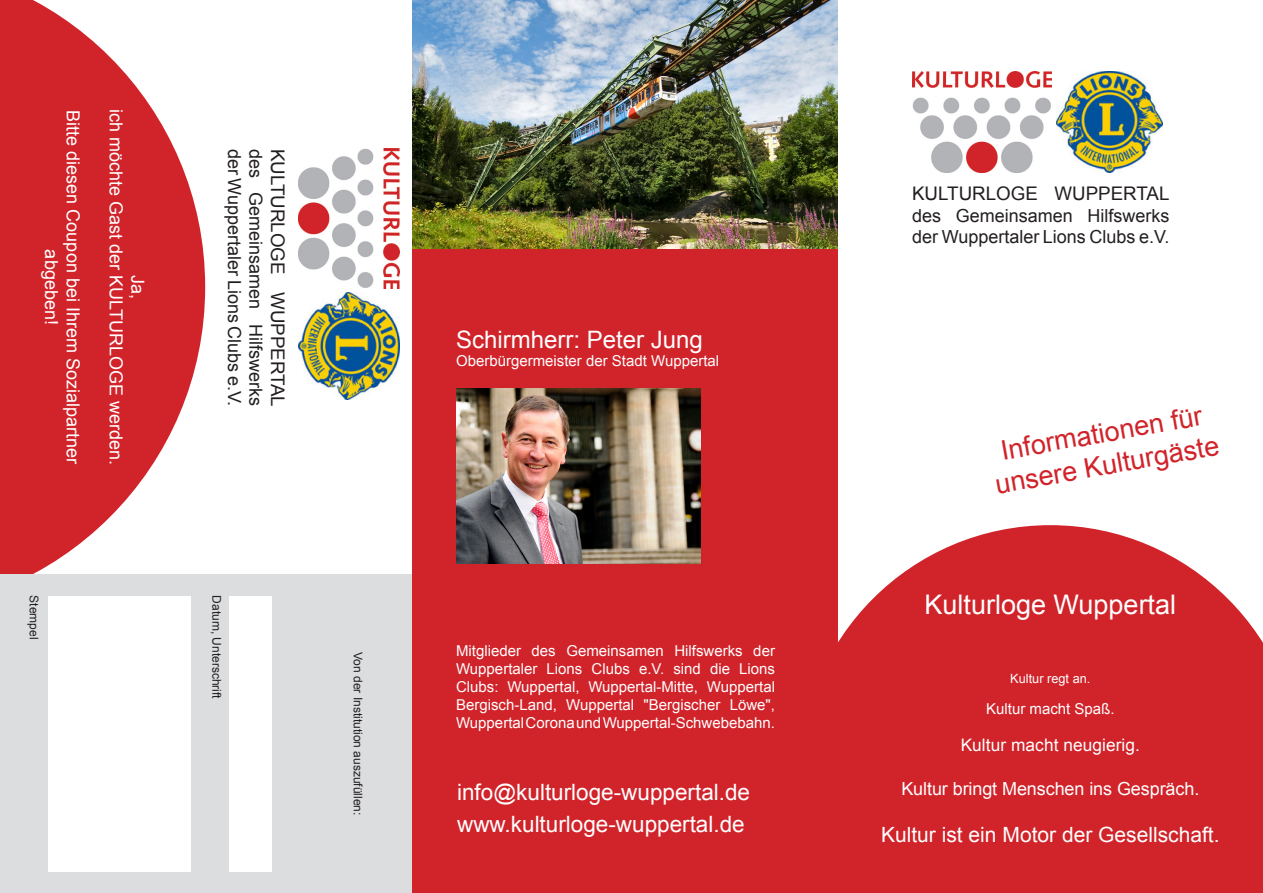
<style>
.page{position:relative;width:1263px;height:893px;background:#fff}
.page>*{position:absolute;margin:0;border:0;box-sizing:border-box;transform-origin:0 0}
.t1{font:27px/32.4px "Arial";color:#d1232a;text-align:center}
.t2{font:27px "Arial";color:#fff}
.t3{font:24px "Arial";color:#fff}
.t4{font:22.5px "Arial";color:#fff}
.t5{font:21px "Arial";color:#fff}
.t6{font:18.75px "Arial";color:#231f20}
.t7{font:18px "Arial";color:#fff}
.t8{font:18px/21.6px "Arial";color:#231f20}
.t9{font:17.25px "Arial";letter-spacing:.005em;color:#fff}
.t10{font:15px/18px "Arial";color:#fff;text-align:justify}
.t11{font:12.75px "Arial";color:#fff}
.t12{font:12px "Arial";color:#231f20}
</style>
<div class="page">
<svg style="left:0;top:0;width:205px;height:574px;fill:#d1232a"></svg>
<svg style="left:838px;top:525px;width:425px;height:368px;background:#d5373d"></svg>
<div style="left:0;top:574px;width:412px;height:319px;background:#dcdddf"></div>
<div style="left:49px;top:596px;width:142px;height:276px;background:#fff"></div>
<div style="left:230px;top:596px;width:42px;height:276px;background:#fff"></div>
<div style="left:412px;top:239px;width:426px;height:654px;background:#d1232a"></div>
<img style="left:412px;top:0;width:426px;height:248px">
<img style="left:912px;top:71px;width:139px;height:102px">
<img style="left:1056px;top:71px;width:106px;height:101px">
<img style="left:298px;top:149px;width:102px;height:139px">
<img style="left:299px;top:293px;width:101px;height:106px">
<img style="left:456px;top:388px;width:245px;height:176px">
<p class="t7" style="left:85px;top:110px;width:355px;rotate:90deg">Bitte diesen Coupon bei Ihrem Sozialpartner</p>
<p class="t7" style="left:128px;top:109px;width:357px;rotate:90deg">ich möchte Gast der KULTURLOGE werden.</p>
<p class="t7" style="left:63px;top:249px;width:77px;rotate:90deg">abgeben!</p>
<p class="t7" style="left:150px;top:275px;width:26px;rotate:90deg">Ja,</p>
<p class="t8" style="left:245px;top:149px;width:259px;rotate:90deg">der Wuppertaler Lions Clubs e.V.</p>
<p class="t8" style="left:267px;top:149px;width:259px;rotate:90deg">des Gemeinsamen Hilfswerks</p>
<p class="t6" style="left:290px;top:149px;width:259px;rotate:90deg">KULTURLOGE WUPPERTAL</p>
<p class="t12" style="left:42px;top:595px;width:46px;rotate:90deg">Stempel</p>
<p class="t12" style="left:224px;top:595px;width:105px;rotate:90deg">Datum, Unterschrift</p>
<p class="t12" style="left:366px;top:652px;width:165px;rotate:90deg">Von der Institution auszufüllen:</p>
<p class="t3" style="left:456px;top:324px;width:248px">Schirmherr: Peter Jung</p>
<p class="t10" style="left:456px;top:352px;width:265px">Oberbürgermeister der Stadt Wuppertal</p>
<p class="t10" style="left:456px;top:642px;width:320px">Mitglieder des Gemeinsamen Hilfswerks der Wuppertaler Lions Clubs e.V. sind die Lions Clubs: Wuppertal, Wuppertal-Mitte, Wuppertal Bergisch-Land, Wuppertal "Bergischer Löwe", Wuppertal Corona und Wuppertal-Schwebebahn.</p>
<p class="t4" style="left:457px;top:778px;width:294px">info@kulturloge-wuppertal.de</p>
<p class="t4" style="left:457px;top:809px;width:289px">www.kulturloge-wuppertal.de</p>
<p class="t6" style="left:912px;top:181px;width:259px">KULTURLOGE WUPPERTAL</p>
<p class="t8" style="left:912px;top:205px;width:259px">des Gemeinsamen Hilfswerks der Wuppertaler Lions Clubs e.V.</p>
<p class="t1" style="left:987px;top:437px;width:228px;rotate:-10deg">Informationen für unsere Kulturgäste</p>
<p class="t2" style="left:924px;top:587px;width:253px">Kulturloge Wuppertal</p>
<p class="t11" style="left:1010px;top:670px;width:82px">Kultur regt an.</p>
<p class="t10" style="left:986px;top:700px;width:130px">Kultur macht Spaß.</p>
<p class="t9" style="left:961px;top:733px;width:181px">Kultur macht neugierig.</p>
<p class="t7" style="left:901px;top:777px;width:299px">Kultur bringt Menschen ins Gespräch.</p>
<p class="t5" style="left:881px;top:820px;width:340px">Kultur ist ein Motor der Gesellschaft.</p>
</div>
